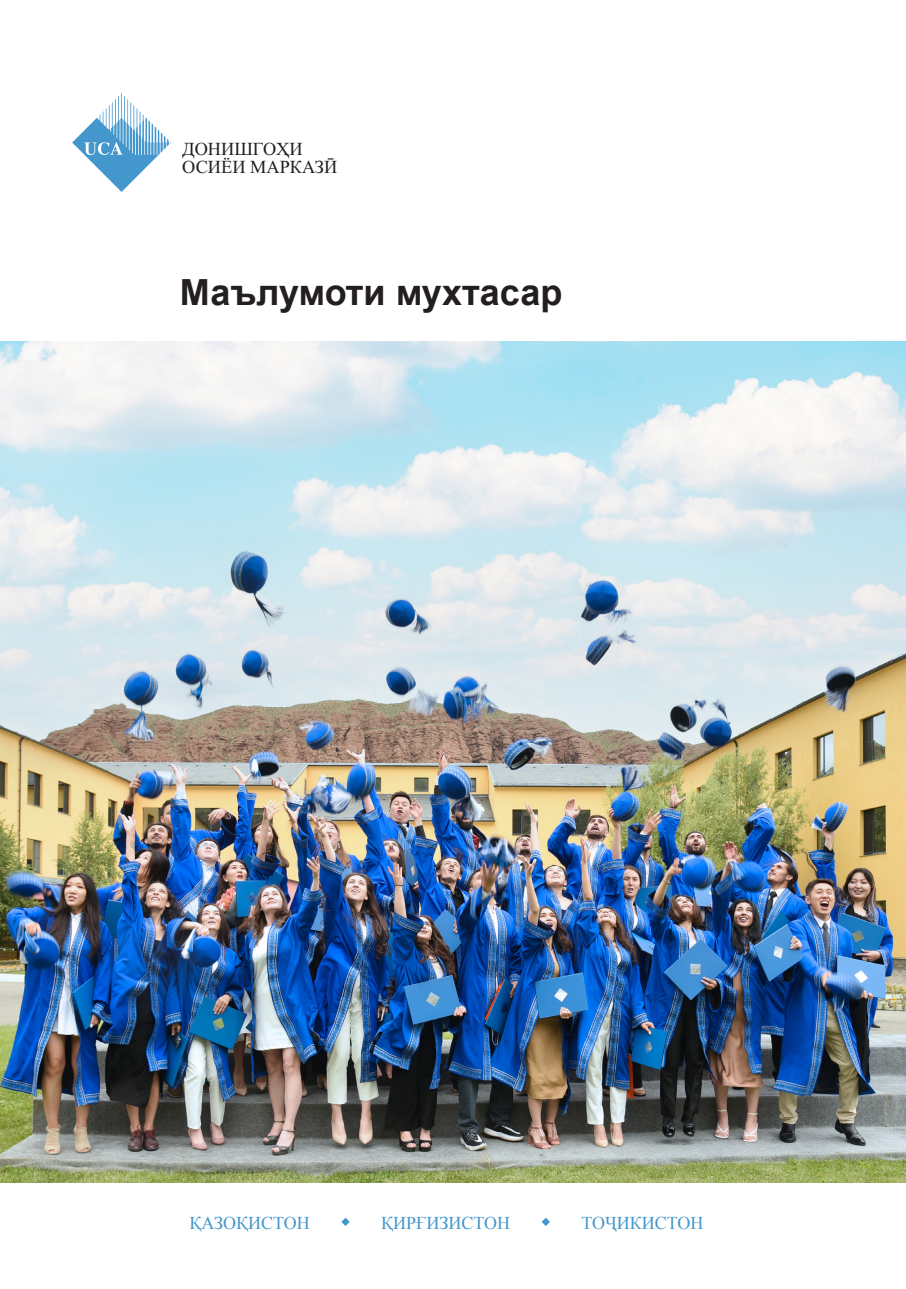
<style>
.page{position:relative;width:906px;height:1289px;background:#fff}
.page>*{position:absolute;margin:0;border:0;box-sizing:border-box;transform-origin:0 0}
.Sub_title{font:700 36px "Arial";color:#231f20}
.t1{font:18.3px/18.3px "Times New Roman";color:#231f20}
.Body{font:18px "Times New Roman";color:#4397cc}
</style>
<div class="page">
<img style="left:0;top:341px;width:906px;height:841px">
<svg style="left:72px;top:93px;width:99px;height:99px"></svg>
<svg style="left:341px;top:1217px;width:9px;height:8px"></svg>
<svg style="left:541px;top:1217px;width:9px;height:8px"></svg>
<p class="t1" style="left:182px;top:139px;width:156px">ДОНИШГОҲИ<br>ОСИЁИ МАРКАЗӢ</p>
<p class="Sub_title" style="left:180px;top:268px;width:384px">Маълумоти мухтасар</p>
<p class="Body" style="left:190px;top:1210px;width:122px">ҚАЗОҚИСТОН</p>
<p class="Body" style="left:381px;top:1210px;width:131px">ҚИРҒИЗИСТОН</p>
<p class="Body" style="left:581px;top:1210px;width:124px">ТОҶИКИСТОН</p>
</div>
